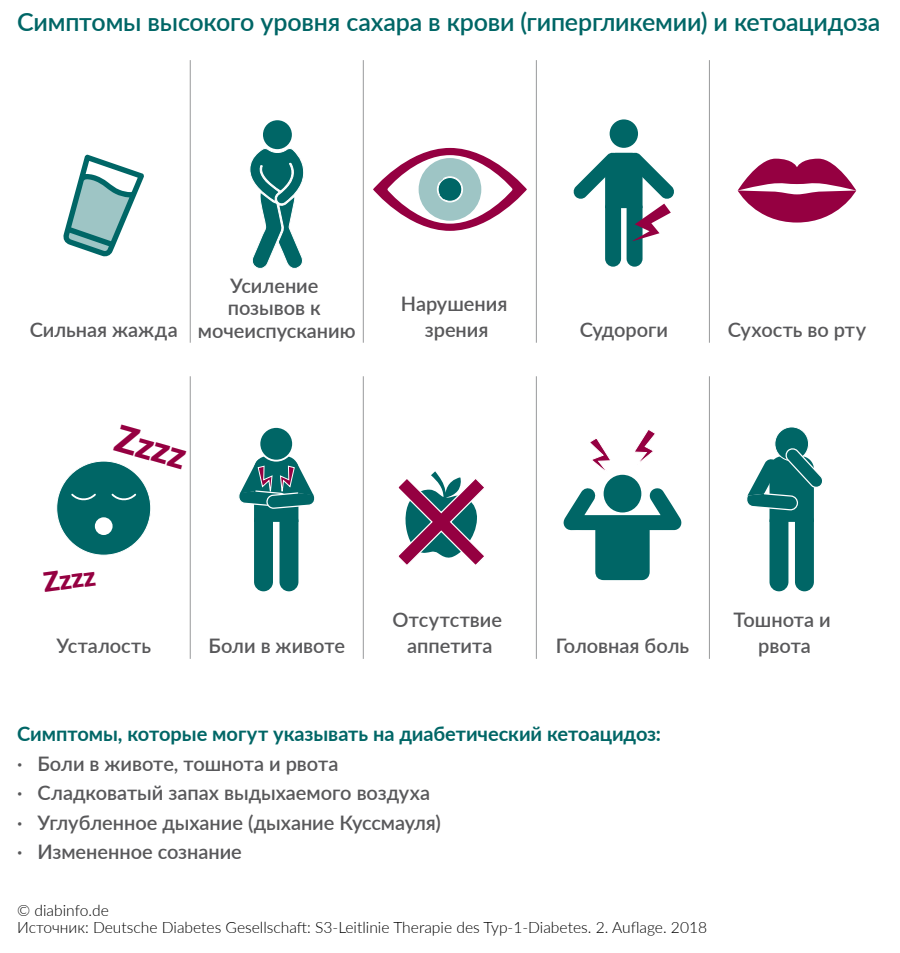
<style>
.page{position:relative;width:900px;height:953px;background:#fff}
.page>*{position:absolute;margin:0;border:0;box-sizing:border-box;transform-origin:0 0}
.t1{font:900 36.56px "Lato";color:#950041}
.t2{font:900 26.56px "Lato";color:#950041}
.t3{font:600 25px "Lato";letter-spacing:-.01em;color:#066}
.t4{font:600 20px/29.4px "Lato";color:#58585a;text-align:center}
.t5{font:700 20px "Lato";letter-spacing:-.005em;color:#066}
.t6{font:300 15.62px/16.8px "Lato";color:#000}
</style>
<div class="page">
<hr style="left:190px;top:60px;width:1px;height:283px;background:#98999b">
<hr style="left:363px;top:60px;width:1px;height:283px;background:#98999b">
<hr style="left:536px;top:60px;width:1px;height:283px;background:#98999b">
<hr style="left:709px;top:60px;width:1px;height:283px;background:#98999b">
<hr style="left:190px;top:376px;width:1px;height:283px;background:#98999b">
<hr style="left:363px;top:376px;width:1px;height:283px;background:#98999b">
<hr style="left:536px;top:376px;width:1px;height:283px;background:#98999b">
<hr style="left:709px;top:376px;width:1px;height:283px;background:#98999b">
<svg style="left:563px;top:487px;width:119px;height:93px"></svg>
<div style="left:604px;top:475px;width:37px;height:37px;background:#066;border-radius:50%"></div>
<svg style="left:635px;top:429px;width:20px;height:33px"></svg>
<svg style="left:590px;top:438px;width:21px;height:33px"></svg>
<div style="left:610px;top:119px;width:28px;height:29px;background:#066;border-radius:50%"></div>
<div style="left:605px;top:200px;width:16px;height:67px;background:#066;border-radius:8px"></div>
<div style="left:627px;top:200px;width:16px;height:67px;background:#066;border-radius:8px"></div>
<svg style="left:573px;top:152px;width:101px;height:89px"></svg>
<div style="left:57px;top:461px;width:94px;height:94px;background:#066;border-radius:50%"></div>
<svg style="left:71px;top:493px;width:25px;height:8px"></svg>
<svg style="left:111px;top:493px;width:26px;height:8px"></svg>
<div style="left:95px;top:517px;width:18px;height:18px;background:#fff;border-radius:50%"></div>
<svg style="left:373px;top:148px;width:154px;height:83px;fill:#950242"></svg>
<svg style="left:389px;top:156px;width:122px;height:66px"></svg>
<div style="left:387px;top:155px;width:125px;height:69px;border:2px solid #fff;border-radius:50%"></div>
<div style="left:419px;top:158px;width:62px;height:63px;background:#9ec5c5;border-radius:50%"></div>
<svg style="left:436px;top:176px;width:27px;height:27px"></svg>
<div style="left:770px;top:512px;width:18px;height:79px;background:#066;border-radius:9px"></div>
<div style="left:795px;top:512px;width:19px;height:79px;background:#066;border-radius:9px"></div>
<div style="left:775px;top:427px;width:34px;height:33px;background:#066;border-radius:50%"></div>
<div style="left:775px;top:426px;width:34px;height:35px;border:1px solid #fff;border-radius:50%"></div>
<svg style="left:747px;top:446px;width:75px;height:76px"></svg>
<svg style="left:249px;top:147px;width:55px;height:122px"></svg>
<div style="left:263px;top:120px;width:29px;height:29px;background:#066;border-radius:50%"></div>
<div style="left:254px;top:512px;width:19px;height:79px;background:#066;border-radius:9px"></div>
<div style="left:280px;top:512px;width:18px;height:79px;background:#066;border-radius:9px"></div>
<div style="left:259px;top:427px;width:34px;height:33px;background:#066;border-radius:50%"></div>
<div style="left:258px;top:426px;width:36px;height:35px;border:2px solid #fff;border-radius:50%"></div>
<svg style="left:239px;top:456px;width:76px;height:66px"></svg>
<svg style="left:738px;top:159px;width:118px;height:63px"></svg>
<svg style="left:398px;top:471px;width:86px;height:94px"></svg>
<svg style="left:63px;top:155px;width:81px;height:102px"></svg>
<p class="t3" style="left:17px;top:3px;width:865px">Симптомы высокого уровня сахара в крови (гипергликемии) и кетоацидоза</p>
<p class="t4" style="left:30px;top:314px;width:150px">Сильная жажда</p>
<p class="t4" style="left:198px;top:273px;width:159px;line-height:22.5px">Усиление позывов к мочеиспусканию</p>
<h1 class="t1" style="left:124px;top:410px;width:73px;rotate:16deg">Zzzz</h1>
<h2 class="t2" style="left:41px;top:562px;width:54px;rotate:-8deg">Zzzz</h2>
<p class="t4" style="left:401px;top:289px;width:108px;line-height:26.2px">Нарушения зрения</p>
<p class="t4" style="left:580px;top:314px;width:90px">Судороги</p>
<p class="t4" style="left:728px;top:314px;width:140px">Сухость во рту</p>
<p class="t4" style="left:393px;top:604px;width:111px">Отсутствие</p>
<p class="t4" style="left:209px;top:630px;width:138px">Боли в животе</p>
<p class="t4" style="left:556px;top:630px;width:135px">Головная боль</p>
<p class="t4" style="left:56px;top:630px;width:96px">Усталость</p>
<p class="t4" style="left:407px;top:630px;width:87px">аппетита</p>
<p class="t4" style="left:734px;top:605px;width:99px;line-height:26.2px">Тошнота и рвота</p>
<p class="t5" style="left:17px;top:719px;width:645px">Симптомы, которые могут указывать на диабетический кетоацидоз:</p>
<p class="t4" style="left:17px;top:748px;width:425px;text-align:left">· Боли в животе, тошнота и рвота<br>· Сладковатый запах выдыхаемого воздуха<br>· Углубленное дыхание (дыхание Куссмауля) · Измененное сознание</p>
<p class="t6" style="left:17px;top:901px;width:692px">© diabinfo.de<br>Источник: Deutsche Diabetes Gesellschaft: S3-Leitlinie Therapie des Typ-1-Diabetes. 2. Auflage. 2018</p>
</div>
